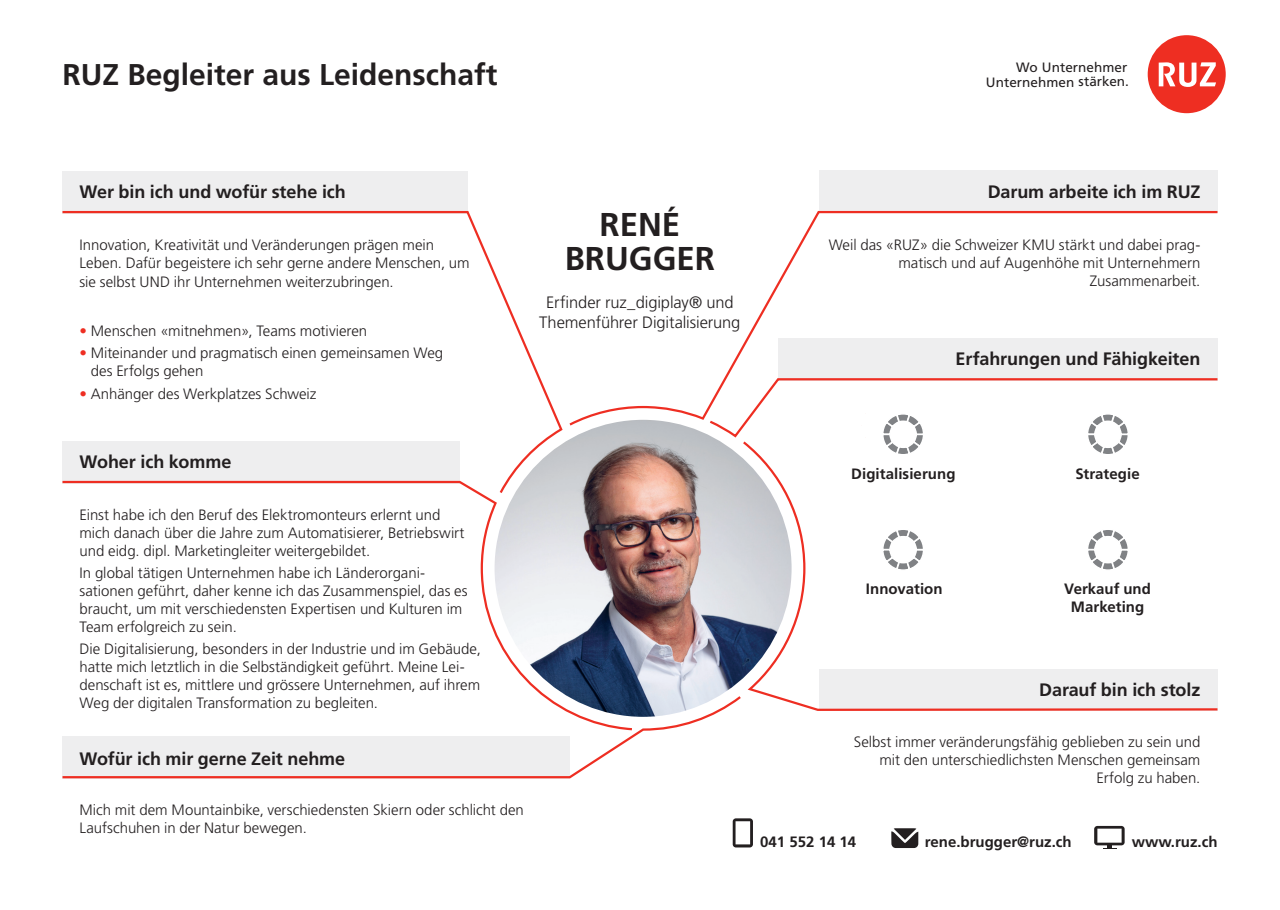
<style>
.page{position:relative;width:1280px;height:910px;background:#fff}
.page>*{position:absolute;margin:0;border:0;box-sizing:border-box;transform-origin:0 0}
.NAME{font:700 33px/34.5px "Frutiger LT Std";color:#231f20;text-align:center}
.t1{font:700 30px "Frutiger CE";color:#231f20}
._03_GT{font:700 18px "Frutiger LT Std";letter-spacing:-.005em;color:#231f20}
._03_GT-2{font:300 16.5px/19.8px "Frutiger LT Std";letter-spacing:-.005em;color:#231f20;text-align:center}
._03_GT-3{font:300 15px/18px "Frutiger LT Std";color:#231f20}
._03_GT-4{font:700 15px/18px "Frutiger LT Std";letter-spacing:.005em;color:#231f20;text-align:center}
.TEXT{font:700 15px "Frutiger LT Std";color:#231f20}
.t2{font:13.5px/14.7px "Frutiger LT Std";color:#231f20;text-align:right}
.s1{color:#ee2e22}
</style>
<div class="page">
<div style="left:63px;top:171px;width:405px;height:42px;background:#eeeeef"></div>
<div style="left:819px;top:171px;width:398px;height:42px;background:#eeeeef"></div>
<svg style="left:743px;top:456px;width:475px;height:255px"></svg>
<svg style="left:881px;top:528px;width:44px;height:44px"></svg>
<svg style="left:1086px;top:528px;width:44px;height:44px"></svg>
<svg style="left:733px;top:818px;width:20px;height:29px"></svg>
<svg style="left:1094px;top:826px;width:31px;height:23px"></svg>
<svg style="left:891px;top:828px;width:27px;height:20px"></svg>
<svg style="left:62px;top:210px;width:501px;height:270px"></svg>
<svg style="left:62px;top:480px;width:501px;height:214px"></svg>
<svg style="left:62px;top:694px;width:679px;height:85px"></svg>
<svg style="left:713px;top:428px;width:415px;height:28px"></svg>
<svg style="left:569px;top:210px;width:649px;height:218px"></svg>
<img style="left:495px;top:420px;width:297px;height:297px;border-radius:148px">
<div style="left:1148px;top:35px;width:78px;height:78px;background:#ee2e22;border-radius:50%"></div>
<svg style="left:1159px;top:62px;width:57px;height:25px"></svg>
<p class="t1" style="left:63px;top:57px;width:437px">RUZ Begleiter aus Leidenschaft</p>
<p class="t2" style="left:986px;top:60px;width:144px">Wo Unternehmer<br>Unternehmen stärken.</p>
<p class="_03_GT" style="left:80px;top:181px;width:268px">Wer bin ich und wofür stehe ich</p>
<p class="_03_GT-3" style="left:80px;top:236px;width:392px">Innovation, Kreativität und Veränderungen prägen mein<br>Leben. Dafür begeistere ich sehr gerne andere Menschen, um</p>
<p class="_03_GT-3" style="left:80px;top:273px;width:316px">sie selbst UND ihr Unternehmen weiterzubringen.</p>
<p class="_03_GT-3" style="left:80px;top:322px;width:289px"><span class="s1">•</span> Menschen «mitnehmen», Teams motivieren</p>
<p class="_03_GT-3" style="left:91px;top:345px;width:354px;text-indent:-11px"><span class="s1">•</span> Miteinander und pragmatisch einen gemeinsamen Weg des Erfolgs gehen</p>
<p class="_03_GT-3" style="left:80px;top:385px;width:238px"><span class="s1">•</span> Anhänger des Werkplatzes Schweiz</p>
<p class="NAME" style="left:565px;top:207px;width:152px">RENÉ<br>BRUGGER</p>
<p class="_03_GT-2" style="left:539px;top:293px;width:203px">Erfinder ruz_digiplay® und<br>Themenführer Digitalisierung</p>
<p class="_03_GT" style="left:80px;top:451px;width:153px">Woher ich komme</p>
<p class="_03_GT-3" style="left:80px;top:506px;width:387px">Einst habe ich den Beruf des Elektromonteurs erlernt und mich danach über die Jahre zum Automatisierer, Betriebswirt und eidg. dipl. Marketingleiter weitergebildet.</p>
<p class="_03_GT-3" style="left:80px;top:564px;width:390px">In global tätigen Unternehmen habe ich Länderorgani&shy;sationen geführt, daher kenne ich das Zusammenspiel, das es braucht, um mit verschiedensten Expertisen und Kulturen im Team erfolgreich zu sein.</p>
<p class="_03_GT-3" style="left:80px;top:640px;width:403px">Die Digitalisierung, besonders in der Industrie und im Gebäude, hatte mich letztlich in die Selbständigkeit geführt. Meine Lei&shy;denschaft ist es, mittlere und grössere Unternehmen, auf ihrem Weg der digitalen Transformation zu begleiten.</p>
<p class="_03_GT" style="left:80px;top:748px;width:267px">Wofür ich mir gerne Zeit nehme</p>
<p class="_03_GT-3" style="left:80px;top:801px;width:446px">Mich mit dem Mountainbike, verschiedensten Skiern oder schlicht den<br>Laufschuhen in der Natur bewegen.</p>
<p class="_03_GT" style="left:988px;top:181px;width:214px">Darum arbeite ich im RUZ</p>
<p class="_03_GT-3" style="left:829px;top:236px;width:373px;text-align:right">Weil das «RUZ» die Schweizer KMU stärkt und dabei prag&shy;matisch und auf Augenhöhe mit Unternehmern<br>Zusammenarbeit.</p>
<p class="_03_GT" style="left:955px;top:348px;width:246px">Erfahrungen und Fähigkeiten</p>
<p class="_03_GT-4" style="left:851px;top:465px;width:106px">Digitalisierung</p>
<p class="_03_GT-4" style="left:1075px;top:465px;width:66px">Strategie</p>
<p class="_03_GT-4" style="left:866px;top:579px;width:78px">Innovation</p>
<p class="_03_GT-4" style="left:1064px;top:579px;width:88px">Verkauf und<br>Marketing</p>
<p class="_03_GT" style="left:1039px;top:679px;width:163px">Darauf bin ich stolz</p>
<p class="_03_GT-3" style="left:854px;top:733px;width:348px;text-align:right">Selbst immer veränderungsfähig geblieben zu sein und mit den unterschiedlichsten Menschen gemeinsam<br>Erfolg zu haben.</p>
<p class="TEXT" style="left:760px;top:833px;width:97px">041 552 14 14</p>
<p class="TEXT" style="left:925px;top:833px;width:148px">rene.brugger@ruz.ch</p>
<p class="TEXT" style="left:1132px;top:833px;width:87px">www.ruz.ch</p>
</div>
